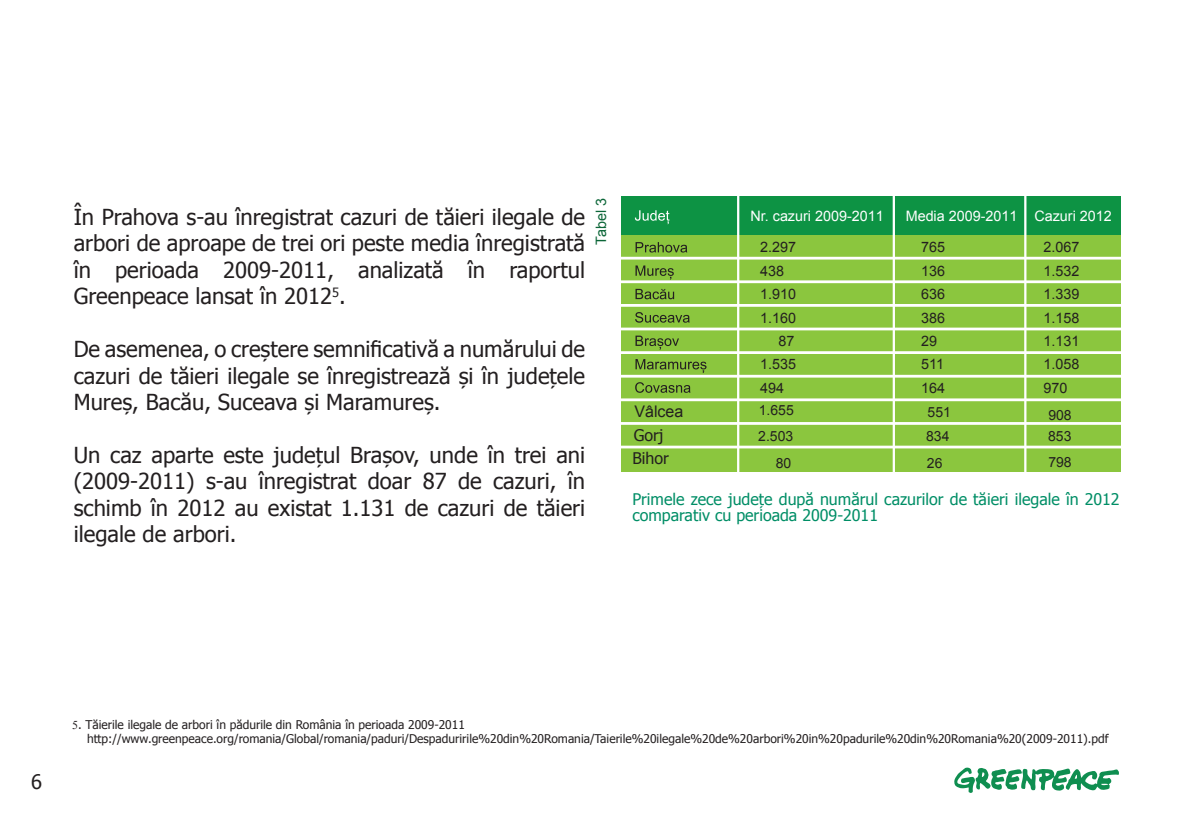
<style>
.page{position:relative;width:1191px;height:840px;background:#fff}
.page>*{position:absolute;margin:0;border:0;box-sizing:border-box;transform-origin:0 0}
.t1{font:22px/26.4px "Tahoma";color:#231f20;text-align:justify}
.t2{font:20px "Tahoma";color:#231f20}
.t3{font:16px/16px "Tahoma";color:#008e66}
.t4{font:16px/23.6px "Tahoma";color:#231f20}
.t5{font:16px "Arial";color:#231f20}
.t6{font:14.4px/23.4px "Arial";color:#231f20}
.t7{font:14.4px "Arial";color:#fff}
.t8{font:14.4px "Arial";color:#0c6638}
.t9{font:14px/25.2px "Arial";color:#231f20}
.t10{font:12px/14.4px "Tahoma";color:#231f20}
.s1{font-family:"Times New Roman"}
</style>
<div class="page">
<svg style="left:954px;top:767px;width:165px;height:25px"></svg>
<div style="left:621px;top:235px;width:499px;height:237px;background:#8bc63e"></div>
<div style="left:621px;top:196px;width:499px;height:39px;background:#0d9344"></div>
<hr style="left:737px;top:196px;width:2px;height:283px;background:#fff">
<hr style="left:1024px;top:196px;width:2px;height:283px;background:#fff">
<hr style="left:612px;top:256px;width:516px;height:3px;background:#fff">
<hr style="left:612px;top:280px;width:516px;height:3px;background:#fff">
<hr style="left:612px;top:304px;width:516px;height:2px;background:#fff">
<hr style="left:612px;top:327px;width:516px;height:3px;background:#fff">
<hr style="left:612px;top:351px;width:516px;height:3px;background:#fff">
<hr style="left:612px;top:374px;width:516px;height:3px;background:#fff">
<hr style="left:612px;top:398px;width:516px;height:3px;background:#fff">
<hr style="left:612px;top:422px;width:516px;height:2px;background:#fff">
<hr style="left:612px;top:445px;width:516px;height:3px;background:#fff">
<hr style="left:892px;top:196px;width:3px;height:283px;background:#fff">
<svg style="left:635px;top:210px;width:34px;height:14px"></svg>
<svg style="left:635px;top:242px;width:52px;height:10px"></svg>
<svg style="left:635px;top:265px;width:39px;height:14px"></svg>
<svg style="left:635px;top:289px;width:39px;height:10px"></svg>
<svg style="left:635px;top:312px;width:54px;height:10px"></svg>
<svg style="left:635px;top:335px;width:44px;height:14px"></svg>
<svg style="left:635px;top:359px;width:71px;height:14px"></svg>
<svg style="left:635px;top:382px;width:55px;height:10px"></svg>
<p class="t1" style="left:74px;top:205px;width:513px">În Prahova s-au înregistrat cazuri de tăieri ilegale de arbori de aproape de trei ori peste media înregistrată în perioada 2009-2011, analizată în raportul Greenpeace lansat în 2012<sup>5</sup>.</p>
<p class="t1" style="left:74px;top:337px;width:513px">De asemenea, o creștere semnificativă a numărului de cazuri de tăieri ilegale se înregistrează și în județele Mureș, Bacău, Suceava și Maramureș.</p>
<p class="t1" style="left:74px;top:442px;width:513px">Un caz aparte este județul Brașov, unde în trei ani (2009-2011) s-au înregistrat doar 87 de cazuri, în schimb în 2012 au existat 1.131 de cazuri de tăieri ilegale de arbori.</p>
<p class="t8" style="left:591px;top:244px;width:48px;rotate:-90deg">Tabel 3</p>
<p class="t7" style="left:750px;top:205px;width:135px">Nr. cazuri 2009-2011</p>
<p class="t7" style="left:905px;top:205px;width:207px">Media 2009-2011 Cazuri 2012</p>
<p class="t6" style="left:760px;top:235px;width:37px">2.297</p>
<p class="t6" style="left:760px;top:259px;width:25px">438</p>
<p class="t6" style="left:760px;top:282px;width:37px">1.910</p>
<p class="t6" style="left:760px;top:305px;width:37px">1.160</p>
<p class="t6" style="left:778px;top:329px;width:17px">87</p>
<p class="t6" style="left:760px;top:352px;width:37px">1.535</p>
<p class="t6" style="left:760px;top:375px;width:25px">494</p>
<p class="t6" style="left:921px;top:235px;width:25px">765<br>136<br>636<br>386<br>29<br>511<br>164</p>
<p class="t6" style="left:1043px;top:235px;width:37px;text-align:justify">2.067<br>1.532<br>1.339<br>1.158<br>1.131<br>1.058<br>970</p>
<p class="t5" style="left:634px;top:400px;width:50px">Vâlcea</p>
<p class="t4" style="left:632px;top:423px;width:38px">Gorj<br>Bihor</p>
<p class="t9" style="left:758px;top:397px;width:37px">1.655<br>2.503</p>
<p class="t9" style="left:776px;top:450px;width:17px">80</p>
<p class="t9" style="left:927px;top:399px;width:25px">551</p>
<p class="t9" style="left:1048px;top:402px;width:25px">908</p>
<p class="t9" style="left:926px;top:423px;width:25px">834</p>
<p class="t9" style="left:1048px;top:423px;width:25px">853</p>
<p class="t9" style="left:927px;top:449px;width:17px">26</p>
<p class="t9" style="left:1048px;top:449px;width:25px">798</p>
<p class="t3" style="left:632px;top:491px;width:489px">Primele zece județe după numărul cazurilor de tăieri ilegale în 2012 comparativ cu perioada 2009-2011</p>
<p class="t2" style="left:31px;top:768px;width:12px">6</p>
<p class="t10" style="left:87px;top:717px;width:1023px;text-indent:-15px"><span class="s1">5</span>. Tăierile ilegale de arbori în pădurile din România în perioada 2009-2011 http://www.greenpeace.org/romania/Global/romania/paduri/Despaduririle%20din%20Romania/Taierile%20ilegale%20de%20arbori%20in%20padurile%20din%20Romania%20(2009-2011).pdf</p>
</div>
